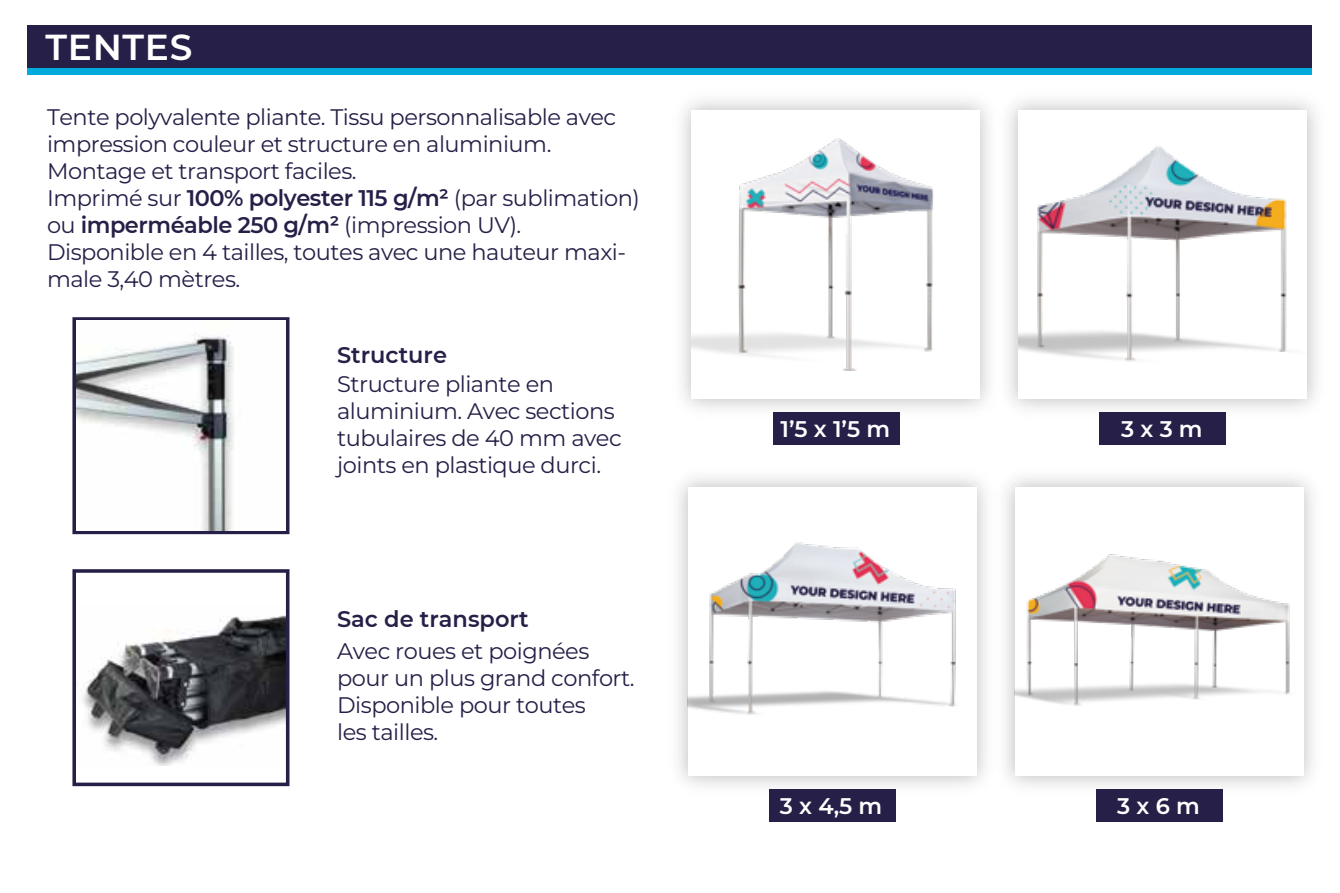
<style>
.page{position:relative;width:1340px;height:893px;background:#fff}
.page>*{position:absolute;margin:0;border:0;box-sizing:border-box;transform-origin:0 0}
.t1{font:600 36px "Montserrat";letter-spacing:.02em;color:#fff}
.t2{font:22.5px/27px "Montserrat";letter-spacing:-.02em;color:#261f47}
.t3{font:600 22.5px "Montserrat";color:#261f47}
.t4{font:600 22.5px "Montserrat";color:#fff}
.s1{font-weight:600}
</style>
<div class="page">
<div style="left:28px;top:26px;width:1284px;height:42px;background:#261f47"></div>
<div style="left:28px;top:68px;width:1284px;height:7px;background:#00aadc"></div>
<img style="left:691px;top:132px;width:291px;height:245px">
<div style="left:773px;top:412px;width:127px;height:33px;background:#261f47"></div>
<div style="left:1018px;top:111px;width:288px;height:288px;background:#fff"></div>
<div style="left:1099px;top:412px;width:127px;height:33px;background:#261f47"></div>
<img style="left:678px;top:477px;width:308px;height:326px">
<div style="left:688px;top:488px;width:288px;height:288px;background:#fff"></div>
<div style="left:768px;top:789px;width:127px;height:33px;background:#261f47"></div>
<img style="left:1005px;top:477px;width:308px;height:326px">
<div style="left:1014px;top:488px;width:289px;height:288px;background:#fff"></div>
<div style="left:1095px;top:789px;width:127px;height:33px;background:#261f47"></div>
<img style="left:1018px;top:146px;width:269px;height:216px">
<img style="left:687px;top:533px;width:269px;height:190px">
<img style="left:1014px;top:532px;width:276px;height:188px">
<svg style="left:72px;top:317px;width:217px;height:217px;background:#3f395c"></svg>
<svg style="left:72px;top:569px;width:217px;height:217px"></svg>
<img style="left:76px;top:321px;width:210px;height:210px">
<h1 class="t1" style="left:45px;top:22px;width:148px">TENTES</h1>
<p class="t2" style="left:47px;top:102px;width:594px">Tente polyvalente pliante. Tissu personnalisable avec impression couleur et structure en aluminium.<br>Montage et transport faciles.<br>Imprimé sur <span class="s1">100% polyester 115 g/m²</span> (par sublimation) ou <span class="s1">imperméable 250 g/m²</span> (impression UV).<br>Disponible en 4 tailles, toutes avec une hauteur maxi&shy;male 3,40 mètres.</p>
<p class="t3" style="left:337px;top:339px;width:111px">Structure</p>
<p class="t2" style="left:337px;top:370px;width:286px">Structure pliante en aluminium. Avec sections tubulaires de 40 mm avec joints en plastique durci.</p>
<p class="t3" style="left:337px;top:603px;width:193px">Sac de transport</p>
<p class="t2" style="left:337px;top:636px;width:299px">Avec roues et poignées pour un plus grand confort.<br>Disponible pour toutes<br>les tailles.</p>
<p class="t4" style="left:780px;top:413px;width:111px">1’5 x 1’5 m</p>
<p class="t4" style="left:1121px;top:413px;width:83px">3 x 3 m</p>
<p class="t4" style="left:780px;top:790px;width:104px">3 x 4,5 m</p>
<p class="t4" style="left:1117px;top:790px;width:84px">3 x 6 m</p>
</div>
